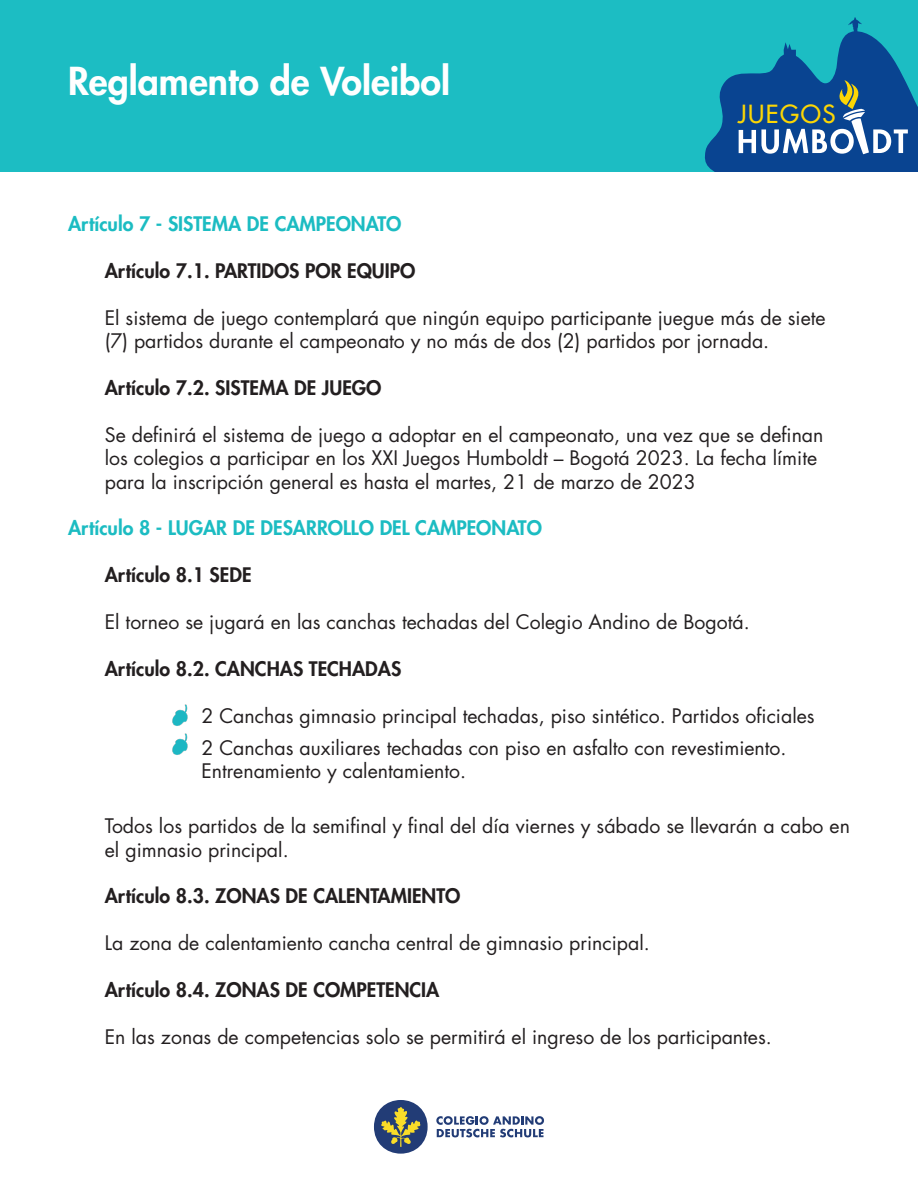
<style>
.page{position:relative;width:918px;height:1188px;background:#fff}
.page>*{position:absolute;margin:0;border:0;box-sizing:border-box;transform-origin:0 0}
.t1{font:800 37.5px "Futura Std";color:#fff}
.t2{font:500 24.3px "Futura Std";letter-spacing:.065em;color:#fbd605}
.t3{font:19.5px/23.4px "Futura Std";color:#231f20}
.t4{font:800 19.5px "Futura Std";color:#231f20}
.t5{font:800 19.5px "Futura Std";color:#1cbcc2}
</style>
<div class="page">
<div style="left:0;top:0;width:918px;height:171px;background:#1cbdc3"></div>
<svg style="left:704px;top:17px;width:214px;height:154px"></svg>
<svg style="left:436px;top:1116px;width:108px;height:21px"></svg>
<div style="left:374px;top:1100px;width:54px;height:54px;background:#223c76;border-radius:50%"></div>
<svg style="left:381px;top:1107px;width:39px;height:40px"></svg>
<img style="left:172px;top:704px;width:16px;height:22px">
<img style="left:172px;top:733px;width:16px;height:22px">
<h1 class="t1" style="left:68px;top:57px;width:383px">Reglamento de Voleibol</h1>
<p class="t2" style="left:738px;top:99px;width:99px">JUEGOS</p>
<p class="t5" style="left:68px;top:212px;width:335px">Artículo 7 - SISTEMA DE CAMPEONATO</p>
<p class="t4" style="left:105px;top:258px;width:312px">Artículo 7.1. PARTIDOS POR EQUIPO</p>
<p class="t3" style="left:105px;top:306px;width:722px">El sistema de juego contemplará que ningún equipo participante juegue más de siete (7) partidos durante el campeonato y no más de dos (2) partidos por jornada.</p>
<p class="t4" style="left:105px;top:375px;width:278px">Artículo 7.2. SISTEMA DE JUEGO</p>
<p class="t3" style="left:105px;top:423px;width:720px">Se definirá el sistema de juego a adoptar en el campeonato, una vez que se definan los colegios a participar en los XXI Juegos Humboldt – Bogotá 2023. La fecha límite para la inscripción general es hasta el martes, 21 de marzo de 2023</p>
<p class="t5" style="left:68px;top:516px;width:476px">Artículo 8 - LUGAR DE DESARROLLO DEL CAMPEONATO</p>
<p class="t4" style="left:105px;top:563px;width:148px">Artículo 8.1 SEDE</p>
<p class="t3" style="left:105px;top:610px;width:647px">El torneo se jugará en las canchas techadas del Colegio Andino de Bogotá.</p>
<p class="t4" style="left:105px;top:656px;width:298px">Artículo 8.2. CANCHAS TECHADAS</p>
<p class="t3" style="left:174px;top:704px;width:642px">• 2 Canchas gimnasio principal techadas, piso sintético. Partidos oficiales</p>
<p class="t3" style="left:201px;top:736px;width:587px;text-indent:-27px">• 2 Canchas auxiliares techadas con piso en asfalto con revestimiento.<br>Entrenamiento y calentamiento.</p>
<p class="t3" style="left:105px;top:815px;width:747px">Todos los partidos de la semifinal y final del día viernes y sábado se llevarán a cabo en el gimnasio principal.</p>
<p class="t4" style="left:105px;top:884px;width:357px">Artículo 8.3. ZONAS DE CALENTAMIENTO</p>
<p class="t3" style="left:105px;top:932px;width:546px">La zona de calentamiento cancha central de gimnasio principal.</p>
<p class="t4" style="left:105px;top:978px;width:336px">Artículo 8.4. ZONAS DE COMPETENCIA</p>
<p class="t3" style="left:105px;top:1025px;width:669px">En las zonas de competencias solo se permitirá el ingreso de los participantes.</p>
</div>
